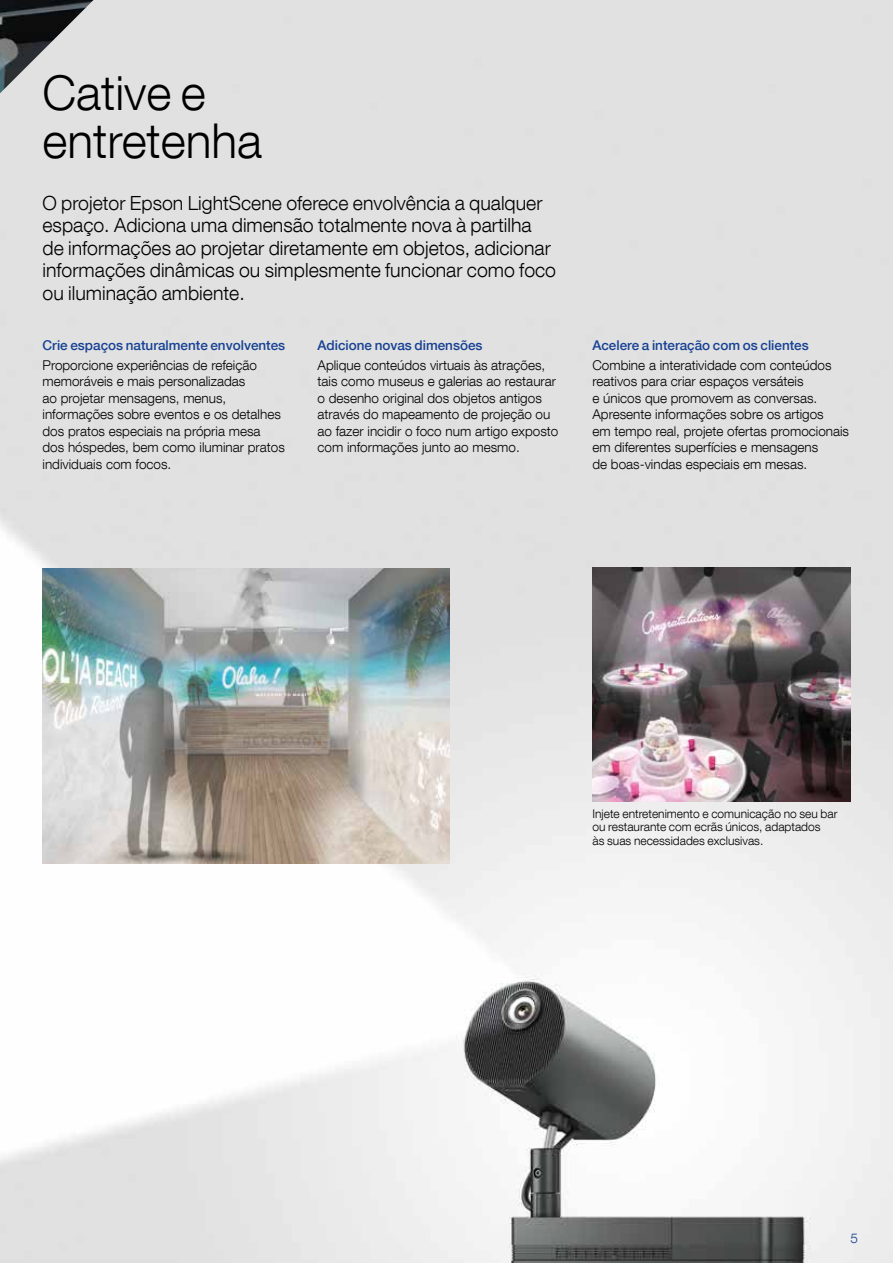
<style>
.page{position:relative;width:893px;height:1263px;background:#fff}
.page>*{position:absolute;margin:0;border:0;box-sizing:border-box;transform-origin:0 0}
.t1{font:300 48px/48px "Helvetica Neue LT Com";color:#000}
.t2{font:300 19.5px/22.5px "Helvetica Neue LT Com";color:#000}
.t3{font:300 13.5px/16.5px "Helvetica Neue LT Com";color:#000}
.t4{font:500 13.5px "Helvetica Neue LT Com";color:#164194}
.t5{font:300 13.5px "Helvetica Neue LT Com";color:#164194}
.t6{font:300 12px/13.5px "Helvetica Neue LT Com";color:#000}
</style>
<div class="page">
<img style="left:0;top:0;width:893px;height:1263px">
<img style="left:592px;top:567px;width:258px;height:235px">
<img style="left:0;top:0;width:94px;height:93px">
<img style="left:43px;top:568px;width:406px;height:295px">
<h1 class="t1" style="left:43px;top:68px;width:221px">Cative e entretenha</h1>
<p class="t2" style="left:43px;top:191px;width:515px">O projetor Epson LightScene oferece envolvência a qualquer espaço. Adiciona uma dimensão totalmente nova à partilha de informações ao projetar diretamente em objetos, adicionar informações dinâmicas ou simplesmente funcionar como foco ou iluminação ambiente.</p>
<p class="t4" style="left:43px;top:337px;width:244px">Crie espaços naturalmente envolventes</p>
<p class="t3" style="left:43px;top:357px;width:244px">Proporcione experiências de refeição memoráveis e mais personalizadas<br>ao projetar mensagens, menus, informações sobre eventos e os detalhes dos pratos especiais na própria mesa dos hóspedes, bem como iluminar pratos individuais com focos.</p>
<p class="t4" style="left:317px;top:337px;width:167px">Adicione novas dimensões</p>
<p class="t3" style="left:317px;top:357px;width:242px">Aplique conteúdos virtuais às atrações, tais como museus e galerias ao restaurar o desenho original dos objetos antigos através do mapeamento de projeção ou ao fazer incidir o foco num artigo exposto com informações junto ao mesmo.</p>
<p class="t4" style="left:592px;top:337px;width:218px">Acelere a interação com os clientes</p>
<p class="t3" style="left:592px;top:357px;width:258px">Combine a interatividade com conteúdos reativos para criar espaços versáteis<br>e únicos que promovem as conversas.<br>Apresente informações sobre os artigos<br>em tempo real, projete ofertas promocionais em diferentes superfícies e mensagens<br>de boas-vindas especiais em mesas.</p>
<p class="t6" style="left:592px;top:806px;width:246px">Injete entretenimento e comunicação no seu bar ou restaurante com ecrãs únicos, adaptados<br>às suas necessidades exclusivas.</p>
<p class="t5" style="left:850px;top:1230px;width:9px">5</p>
</div>
